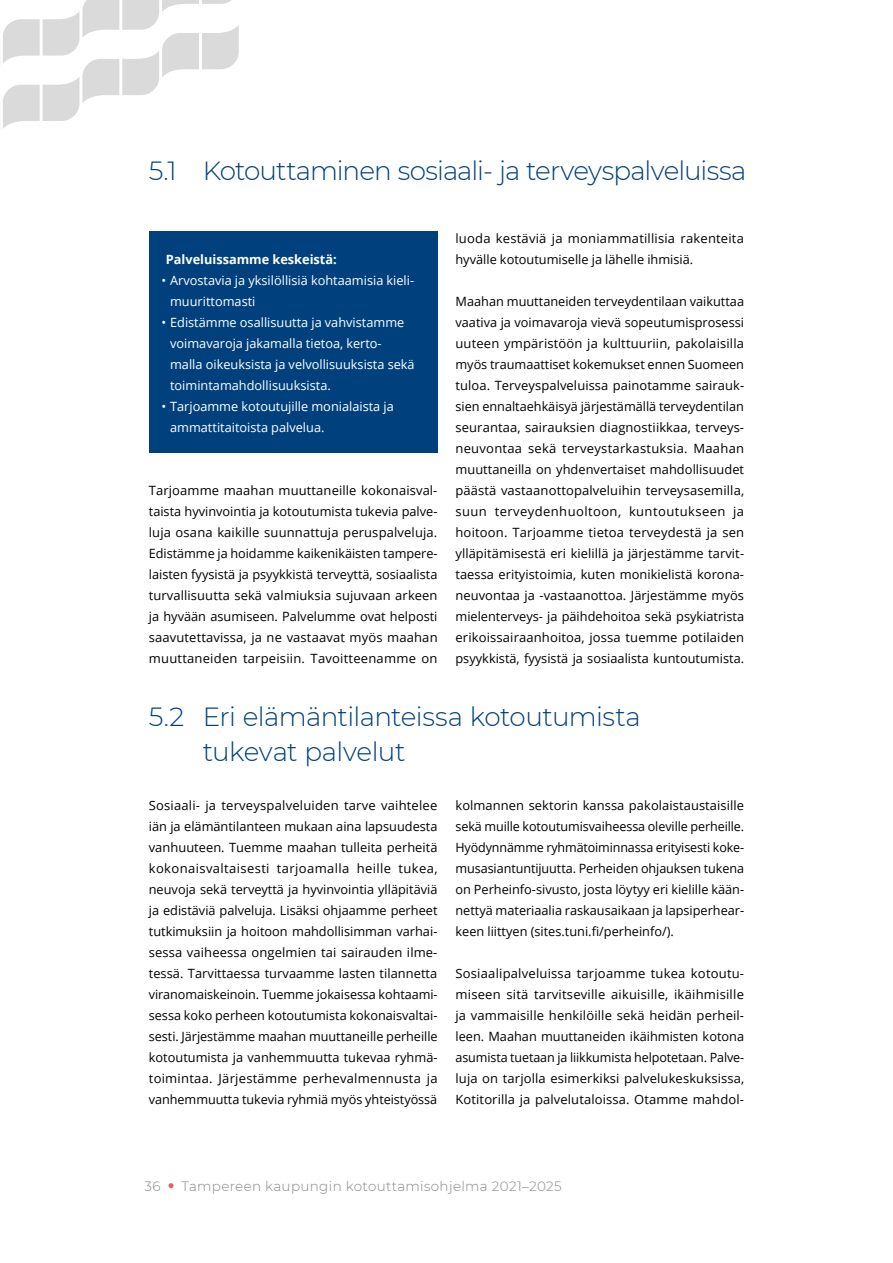
<style>
.page{position:relative;width:893px;height:1263px;background:#fff}
.page>*{position:absolute;margin:0;border:0;box-sizing:border-box;transform-origin:0 0}
.t1{font:300 26.25px/35.2px "Montserrat";letter-spacing:-.03em;color:#00417d}
.t2{font:300 13.5px "Montserrat";letter-spacing:.025em;color:#878787}
.t3{font:12.75px/21px "Open Sans";color:#000;text-align:justify}
.t4{font:12.75px/21px "Open Sans";color:#fff}
.t5{font:700 12.75px "Open Sans";color:#fff}
</style>
<div class="page">
<div style="left:149px;top:239px;width:288px;height:41px;background:#00417d"></div>
<div style="left:149px;top:257px;width:288px;height:70px;background:#00417d"></div>
<div style="left:149px;top:299px;width:288px;height:112px;background:#00417d"></div>
<div style="left:149px;top:383px;width:288px;height:70px;background:#00417d"></div>
<svg style="left:3px;top:0;width:236px;height:129px"></svg>
<div style="left:149px;top:231px;width:288px;height:11px;background:#00417d"></div>
<svg style="left:169px;top:1183px;width:5px;height:5px"></svg>
<h1 class="t1" style="left:149px;top:152px;width:599px">5.1 Kotouttaminen sosiaali- ja terveyspalveluissa</h1>
<p class="t5" style="left:166px;top:250px;width:172px">Palveluissamme keskeistä:</p>
<p class="t4" style="left:170px;top:270px;width:246px;text-indent:-9px">• Arvostavia ja yksilöllisiä kohtaamisia kieli&shy;muurittomasti</p>
<p class="t4" style="left:170px;top:312px;width:246px;text-indent:-9px">• Edistämme osallisuutta ja vahvistamme voimavaroja jakamalla tietoa, kerto&shy;malla oikeuksista ja velvollisuuksista sekä toimintamahdollisuuksista.</p>
<p class="t4" style="left:170px;top:396px;width:225px;text-indent:-9px">• Tarjoamme kotoutujille monialaista ja ammattitaitoista palvelua.</p>
<p class="t3" style="left:149px;top:480px;width:290px">Tarjoamme maahan muuttaneille kokonaisval&shy;taista hyvinvointia ja kotoutumista tukevia palve&shy;luja osana kaikille suunnattuja peruspalveluja.<br>Edistämme ja hoidamme kaikenikäisten tampere&shy;laisten fyysistä ja psyykkistä terveyttä, sosiaalista turvallisuutta sekä valmiuksia sujuvaan arkeen ja hyvään asumiseen. Palvelumme ovat helposti saavutettavissa, ja ne vastaavat myös maahan muuttaneiden tarpeisiin. Tavoitteenamme on</p>
<p class="t3" style="left:455px;top:228px;width:290px">luoda kestäviä ja moniammatillisia rakenteita hyvälle kotoutumiselle ja lähelle ihmisiä.</p>
<p class="t3" style="left:455px;top:291px;width:290px">Maahan muuttaneiden terveydentilaan vaikuttaa vaativa ja voimavaroja vievä sopeutumisprosessi uuteen ympäristöön ja kulttuuriin, pakolaisilla myös traumaattiset kokemukset ennen Suomeen tuloa. Terveyspalveluissa painotamme sairauk&shy;sien ennaltaehkäisyä järjestämällä terveydentilan seurantaa, sairauksien diagnostiikkaa, terveys&shy;neuvontaa sekä terveystarkastuksia. Maahan muuttaneilla on yhdenvertaiset mahdollisuudet päästä vastaanottopalveluihin terveysasemilla, suun terveydenhuoltoon, kuntoutukseen ja hoitoon. Tarjoamme tietoa terveydestä ja sen ylläpitämisestä eri kielillä ja järjestämme tarvit&shy;taessa erityistoimia, kuten monikielistä korona&shy;neuvontaa ja -vastaanottoa. Järjestämme myös mielenterveys- ja päihdehoitoa sekä psykiatrista erikoissairaanhoitoa, jossa tuemme potilaiden psyykkistä, fyysistä ja sosiaalista kuntoutumista.</p>
<h1 class="t1" style="left:203px;top:698px;width:439px;text-indent:-54px">5.2 Eri elämäntilanteissa kotoutumista tukevat palvelut</h1>
<p class="t3" style="left:149px;top:795px;width:290px">Sosiaali- ja terveyspalveluiden tarve vaihtelee iän ja elämäntilanteen mukaan aina lapsuudesta vanhuuteen. Tuemme maahan tulleita perheitä kokonaisvaltaisesti tarjoamalla heille tukea, neuvoja sekä terveyttä ja hyvinvointia ylläpitäviä ja edistäviä palveluja. Lisäksi ohjaamme perheet tutkimuksiin ja hoitoon mahdollisimman varhai&shy;sessa vaiheessa ongelmien tai sairauden ilme&shy;tessä. Tarvittaessa turvaamme lasten tilannetta viranomaiskeinoin. Tuemme jokaisessa kohtaami&shy;sessa koko perheen kotoutumista kokonaisvaltai&shy;sesti. Järjestämme maahan muuttaneille perheille kotoutumista ja vanhemmuutta tukevaa ryhmä&shy;toimintaa. Järjestämme perhevalmennusta ja vanhemmuutta tukevia ryhmiä myös yhteistyössä</p>
<p class="t3" style="left:455px;top:795px;width:290px">kolmannen sektorin kanssa pakolaistaustaisille sekä muille kotoutumisvaiheessa oleville perheille.<br>Hyödynnämme ryhmätoiminnassa erityisesti koke&shy;musasiantuntijuutta. Perheiden ohjauksen tukena on Perheinfo-sivusto, josta löytyy eri kielille kään&shy;nettyä materiaalia raskausaikaan ja lapsiperhear&shy;keen liittyen (sites.tuni.fi/perheinfo/).</p>
<p class="t3" style="left:455px;top:963px;width:290px">Sosiaalipalveluissa tarjoamme tukea kotoutu&shy;miseen sitä tarvitseville aikuisille, ikäihmisille ja vammaisille henkilöille sekä heidän perheil&shy;leen. Maahan muuttaneiden ikäihmisten kotona asumista tuetaan ja liikkumista helpotetaan. Palve&shy;luja on tarjolla esimerkiksi palvelukeskuksissa, Kotitorilla ja palvelutaloissa. Otamme mahdol-</p>
<p class="t2" style="left:145px;top:1177px;width:17px">36</p>
<p class="t2" style="left:181px;top:1177px;width:382px">Tampereen kaupungin kotouttamisohjelma 2021–2025</p>
</div>
